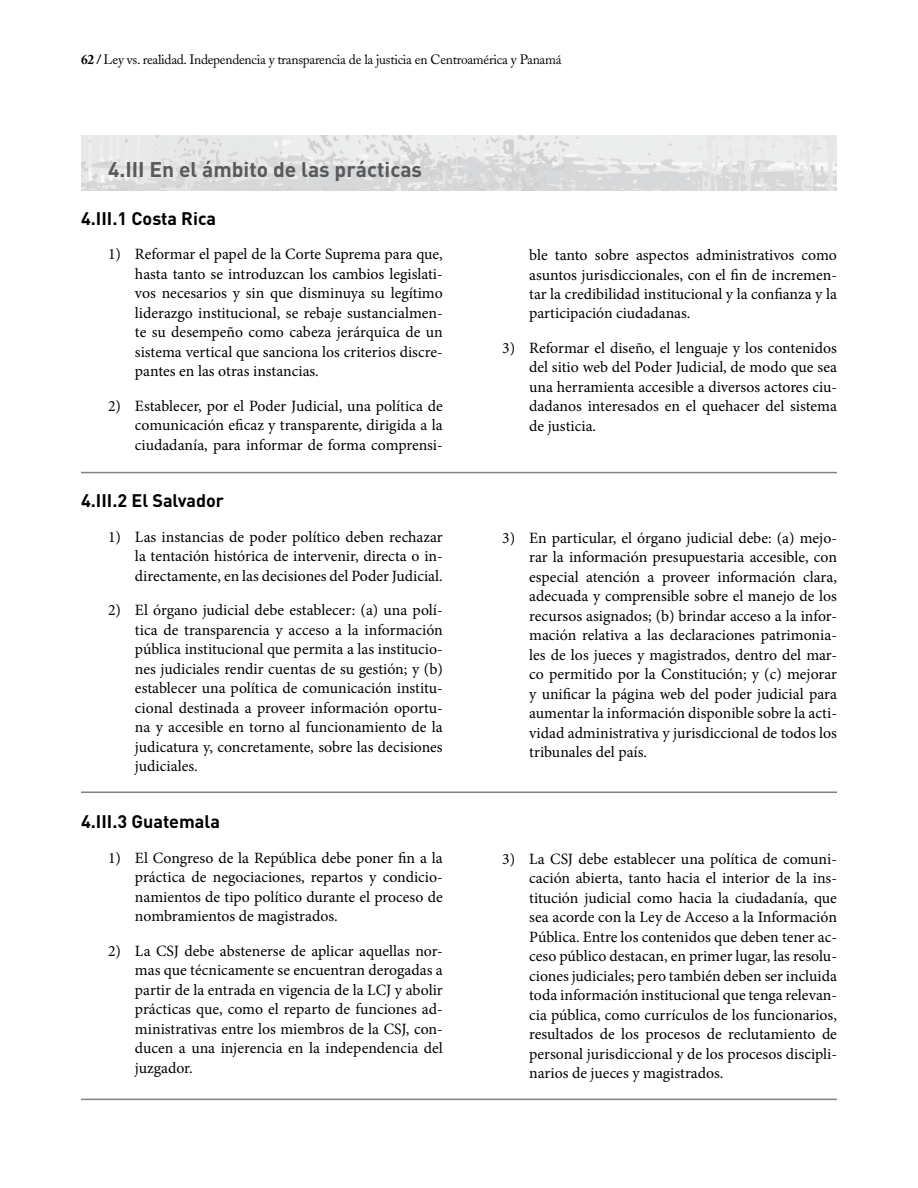
<style>
.page{position:relative;width:918px;height:1188px;background:#fff}
.page>*{position:absolute;margin:0;border:0;box-sizing:border-box;transform-origin:0 0}
.t1{font:700 21px "DIN";color:#58595b}
.t2{font:700 18px "DIN";color:#000}
.t3{font:15.75px/19.5px "Minion Pro";color:#000;text-align:justify}
.t4{font:13.5px "Adobe Caslon";letter-spacing:-.02em;color:#000}
.s1{font-weight:700}
</style>
<div class="page">
<hr style="left:81px;top:472px;width:756px;height:1px;background:#808285">
<hr style="left:81px;top:792px;width:756px;height:1px;background:#808285">
<hr style="left:81px;top:1099px;width:756px;height:1px;background:#808285">
<img style="left:81px;top:135px;width:756px;height:55px">
<p class="t4" style="left:81px;top:52px;width:482px"><span class="s1">62 /</span> Ley vs. realidad. Independencia y transparencia de la justicia en Centroamérica y Panamá</p>
<h1 class="t1" style="left:108px;top:156px;width:316px">4.III En el ámbito de las prácticas</h1>
<p class="t2" style="left:81px;top:206px;width:137px">4.III.1 Costa Rica</p>
<p class="t3" style="left:135px;top:244px;width:309px;text-indent:-27px">1) Reformar el papel de la Corte Suprema para que, hasta tanto se introduzcan los cambios legislati&shy;vos necesarios y sin que disminuya su legítimo liderazgo institucional, se rebaje sustancialmen&shy;te su desempeño como cabeza jerárquica de un sistema vertical que sanciona los criterios discre&shy;pantes en las otras instancias.</p>
<p class="t3" style="left:135px;top:396px;width:309px;text-indent:-27px">2) Establecer, por el Poder Judicial, una política de comunicación eficaz y transparente, dirigida a la ciudadanía, para informar de forma comprensi-</p>
<p class="t2" style="left:81px;top:489px;width:145px">4.III.2 El Salvador</p>
<p class="t3" style="left:135px;top:527px;width:309px;text-indent:-27px">1) Las instancias de poder político deben rechazar la tentación histórica de intervenir, directa o in&shy;directamente, en las decisiones del Poder Judicial.</p>
<p class="t3" style="left:135px;top:600px;width:309px;text-indent:-27px">2) El órgano judicial debe establecer: (a) una polí&shy;tica de transparencia y acceso a la información pública institucional que permita a las institucio&shy;nes judiciales rendir cuentas de su gestión; y (b) establecer una política de comunicación institu&shy;cional destinada a proveer información oportu&shy;na y accesible en torno al funcionamiento de la judicatura y, concretamente, sobre las decisiones judiciales.</p>
<p class="t2" style="left:81px;top:810px;width:141px">4.III.3 Guatemala</p>
<p class="t3" style="left:135px;top:848px;width:309px;text-indent:-27px">1) El Congreso de la República debe poner fin a la práctica de negociaciones, repartos y condicio&shy;namientos de tipo político durante el proceso de nombramientos de magistrados.</p>
<p class="t3" style="left:135px;top:941px;width:309px;text-indent:-27px">2) La CSJ debe abstenerse de aplicar aquellas nor&shy;mas que técnicamente se encuentran derogadas a partir de la entrada en vigencia de la LCJ y abolir prácticas que, como el reparto de funciones ad&shy;ministrativas entre los miembros de la CSJ, con&shy;ducen a una injerencia en la independencia del juzgador.</p>
<p class="t3" style="left:529px;top:245px;width:309px">ble tanto sobre aspectos administrativos como asuntos jurisdiccionales, con el fin de incremen&shy;tar la credibilidad institucional y la confianza y la participación ciudadanas.</p>
<p class="t3" style="left:529px;top:338px;width:309px;text-indent:-27px">3) Reformar el diseño, el lenguaje y los contenidos del sitio web del Poder Judicial, de modo que sea una herramienta accesible a diversos actores ciu&shy;dadanos interesados en el quehacer del sistema de justicia.</p>
<p class="t3" style="left:529px;top:528px;width:309px;text-indent:-27px">3) En particular, el órgano judicial debe: (a) mejo&shy;rar la información presupuestaria accesible, con especial atención a proveer información clara, adecuada y comprensible sobre el manejo de los recursos asignados; (b) brindar acceso a la infor&shy;mación relativa a las declaraciones patrimonia&shy;les de los jueces y magistrados, dentro del mar&shy;co permitido por la Constitución; y (c) mejorar y unificar la página web del poder judicial para aumentar la información disponible sobre la acti&shy;vidad administrativa y jurisdiccional de todos los tribunales del país.</p>
<p class="t3" style="left:529px;top:849px;width:309px;text-indent:-27px">3) La CSJ debe establecer una política de comuni&shy;cación abierta, tanto hacia el interior de la ins&shy;titución judicial como hacia la ciudadanía, que sea acorde con la Ley de Acceso a la Información Pública. Entre los contenidos que deben tener ac&shy;ceso público destacan, en primer lugar, las resolu&shy;ciones judiciales; pero también deben ser incluida toda información institucional que tenga relevan&shy;cia pública, como currículos de los funcionarios, resultados de los procesos de reclutamiento de personal jurisdiccional y de los procesos discipli&shy;narios de jueces y magistrados.</p>
</div>
